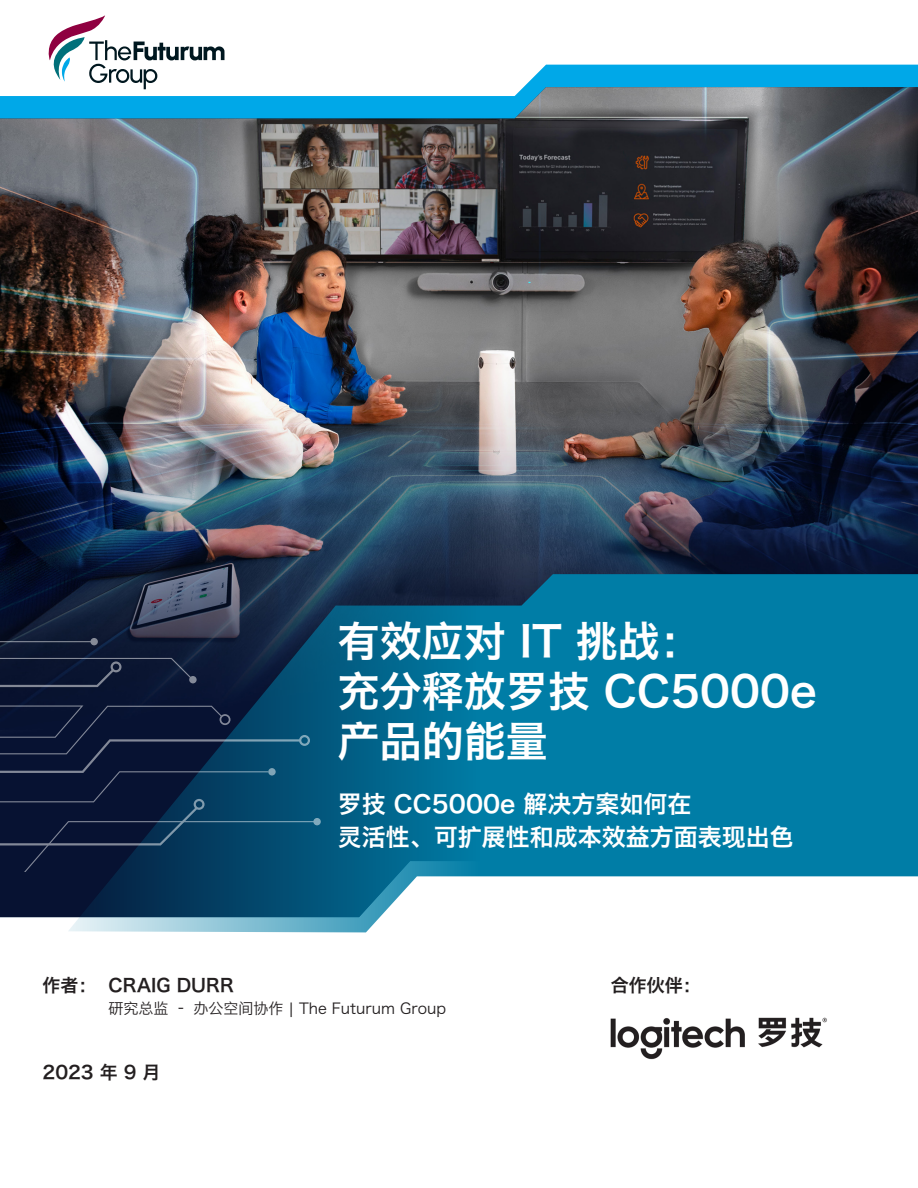
<style>
.page{position:relative;width:918px;height:1188px;background:#fff}
.page>*{position:absolute;margin:0;border:0;box-sizing:border-box;transform-origin:0 0}
.t1{font:42px/50.4px "Hiragino Sans GB W6";color:#fff}
.t2{font:24px "Hiragino Sans GB W6";color:#fff}
.t3{font:18px "Hiragino Sans GB W6";color:#231f20}
.t4{font:15px "Hiragino Sans GB W3";color:#231f20}
</style>
<div class="page">
<div style="left:523px;top:65px;width:395px;height:22px;background:#00a8e8"></div>
<img style="left:0;top:87px;width:918px;height:830px">
<svg style="left:68px;top:574px;width:850px;height:358px;background:#2580a1"></svg>
<svg style="left:0;top:638px;width:321px;height:234px;background:#0c2949"></svg>
<svg style="left:46px;top:15px;width:178px;height:74px"></svg>
<img style="left:610px;top:1017px;width:217px;height:43px">
<p class="t1" style="left:338px;top:614px;width:366px">有效应对 IT 挑战：</p>
<p class="t1" style="left:338px;top:665px;width:480px">充分释放罗技 CC5000e产品的能量</p>
<p class="t2" style="left:338px;top:789px;width:355px">罗技 CC5000e 解决方案如何在</p>
<p class="t2" style="left:338px;top:821px;width:457px">灵活性、可扩展性和成本效益方面表现出色</p>
<p class="t3" style="left:43px;top:974px;width:193px">作者： CRAIG DURR</p>
<p class="t4" style="left:109px;top:999px;width:339px">研究总监 – 办公空间协作 | The Futurum Group</p>
<p class="t3" style="left:43px;top:1060px;width:120px">2023 年 9 月</p>
<p class="t3" style="left:611px;top:974px;width:91px">合作伙伴：</p>
</div>
